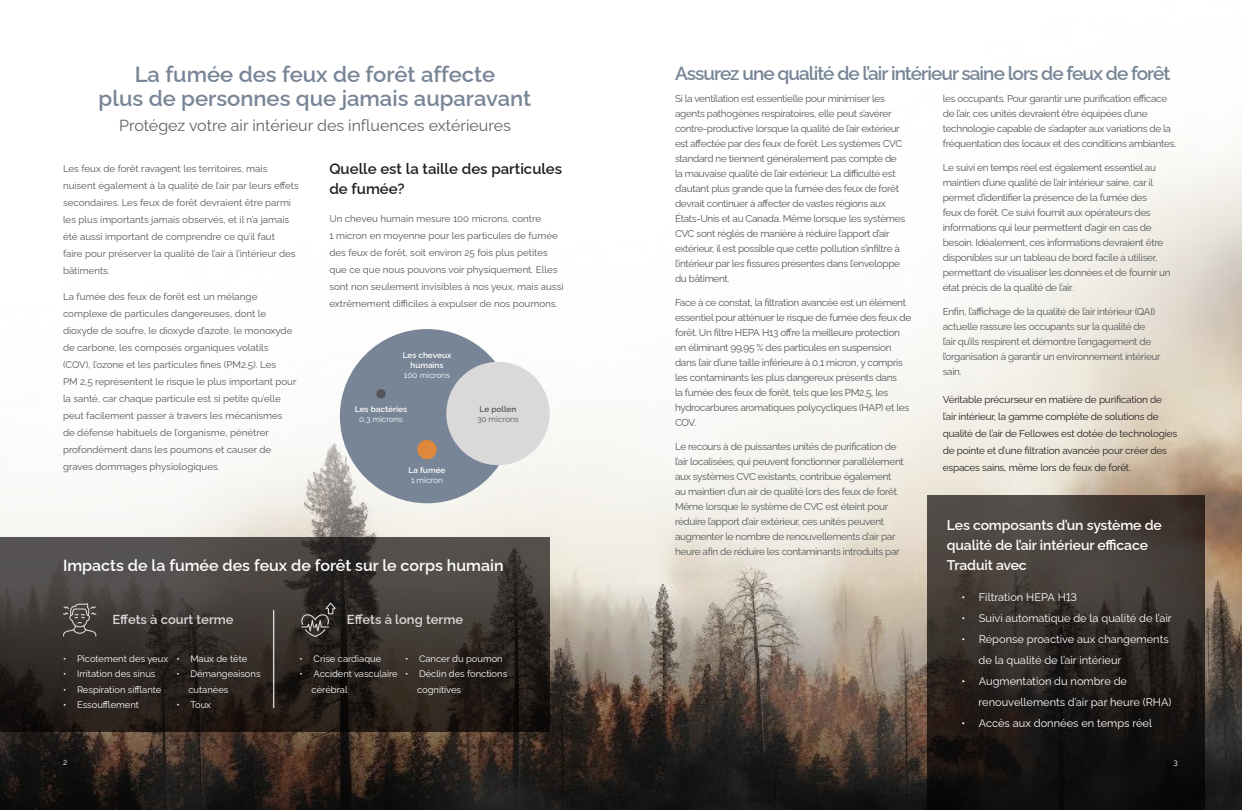
<style>
.page{position:relative;width:1242px;height:810px;background:#fff}
.page>*{position:absolute;margin:0;border:0;box-sizing:border-box;transform-origin:0 0}
.t1{font:600 22px/24px "Raleway";color:#778596;text-align:center}
.t2{font:600 19px "Raleway";letter-spacing:-.05em;color:#778596}
.t3{font:16px "Raleway";color:#5e6367}
.t4{font:600 16px "Raleway";color:#fff}
.t5{font:600 15px/20px "Raleway";color:#231f20}
.t6{font:600 14px/20px "Raleway";letter-spacing:-.01em;color:#fff}
.t7{font:600 13px "Raleway";color:#dbd8da}
.t8{font:11.1px/21px "Raleway";color:#fff}
.t9{font:10px/15px "Raleway";letter-spacing:-.03em;color:#54575a}
.t10{font:10px/17px "Raleway";letter-spacing:-.02em;color:#231f20}
.t11{font:9.8px/17px "Raleway";color:#54575a}
.t12{font:9.7px/17px "Raleway";color:#54575a}
.t13{font:9.4px/15.2px "Raleway";color:#fff}
.t14{font:600 8.3px/10px "Raleway";color:#fff;text-align:center}
.t15{font:8.3px "Raleway";color:#fff}
.t16{font:8.3px "Raleway";color:#54575a}
.t17{font:600 8.3px "Raleway";color:#54575a}
.t18{font:8px "Raleway";color:#fff}
</style>
<div class="page">
<img style="left:0;top:142px;width:1242px;height:431px">
<div style="left:927px;top:495px;width:277px;height:315px;background:linear-gradient(to right,#55504c,#3d342d)"></div>
<svg style="left:0;top:573px;width:1242px;height:237px;background:#484039"></svg>
<div style="left:340px;top:329px;width:174px;height:174px;background:#778596;border-radius:50%"></div>
<div style="left:446px;top:362px;width:104px;height:103px;background:#dbd8da;border-radius:50%"></div>
<div style="left:417px;top:440px;width:20px;height:19px;background:#df883b;border-radius:50%"></div>
<div style="left:376px;top:389px;width:10px;height:10px;background:#54575a;border-radius:50%"></div>
<svg style="left:0;top:538px;width:550px;height:194px;background:#37312d"></svg>
<svg style="left:273px;top:610px;width:1px;height:98px"></svg>
<svg style="left:63px;top:603px;width:33px;height:33px"></svg>
<svg style="left:301px;top:603px;width:35px;height:34px"></svg>
<p class="t1" style="left:99px;top:60px;width:434px">La fumée des feux de forêt affecte<br>plus de personnes que jamais auparavant</p>
<p class="t3" style="left:119px;top:113px;width:393px">Protégez votre air intérieur des influences extérieures</p>
<p class="t11" style="left:63px;top:159px;width:237px">Les feux de forêt ravagent les territoires, mais nuisent également à la qualité de l’air par leurs effets secondaires. Les feux de forêt devraient être parmi les plus importants jamais observés, et il n’a jamais été aussi important de comprendre ce qu’il faut<br>faire pour préserver la qualité de l’air à l’intérieur des bâtiments.</p>
<p class="t11" style="left:63px;top:287px;width:235px">La fumée des feux de forêt est un mélange complexe de particules dangereuses, dont le dioxyde de soufre, le dioxyde d’azote, le monoxyde de carbone, les composés organiques volatils (COV), l’ozone et les particules fines (PM2.5). Les<br>PM 2,5 représentent le risque le plus important pour la santé, car chaque particule est si petite qu’elle peut facilement passer à travers les mécanismes de défense habituels de l’organisme, pénétrer profondément dans les poumons et causer de graves dommages physiologiques.</p>
<p class="t5" style="left:329px;top:157px;width:234px">Quelle est la taille des particules de fumée?</p>
<p class="t12" style="left:329px;top:209px;width:236px">Un cheveu humain mesure 100 microns, contre<br>1 micron en moyenne pour les particules de fumée des feux de forêt, soit environ 25 fois plus petites que ce que nous pouvons voir physiquement. Elles sont non seulement invisibles à nos yeux, mais aussi extrêmement difficiles à expulser de nos poumons.</p>
<p class="t14" style="left:403px;top:349px;width:50px">Les cheveux humains</p>
<p class="t15" style="left:404px;top:368px;width:48px">100 microns</p>
<p class="t14" style="left:355px;top:404px;width:54px">Les bactéries</p>
<p class="t15" style="left:359px;top:413px;width:45px">0,3 microns</p>
<p class="t17" style="left:480px;top:403px;width:38px">Le pollen</p>
<p class="t16" style="left:477px;top:413px;width:43px">30 microns</p>
<p class="t14" style="left:409px;top:464px;width:38px">La fumée</p>
<p class="t15" style="left:411px;top:473px;width:34px">1 micron</p>
<p class="t4" style="left:63px;top:553px;width:442px">Impacts de la fumée des feux de forêt sur le corps humain</p>
<p class="t7" style="left:113px;top:610px;width:123px">Effets à court terme</p>
<p class="t13" style="left:63px;top:650px;width:107px">• Picotement des yeux</p>
<p class="t13" style="left:63px;top:666px;width:94px">• Irritation des sinus</p>
<p class="t13" style="left:63px;top:681px;width:100px">• Respiration sifflante</p>
<p class="t13" style="left:63px;top:696px;width:77px">• Essoufflement</p>
<p class="t13" style="left:176px;top:650px;width:72px">• Maux de tête</p>
<p class="t13" style="left:188px;top:666px;width:74px;text-indent:-12px">• Démangeaisons cutanées</p>
<p class="t13" style="left:176px;top:696px;width:36px">• Toux</p>
<p class="t7" style="left:347px;top:609px;width:118px">Effets à long terme</p>
<p class="t13" style="left:300px;top:650px;width:83px">• Crise cardiaque</p>
<p class="t13" style="left:312px;top:666px;width:88px;text-indent:-12px">• Accident vasculaire cérébral</p>
<p class="t13" style="left:405px;top:650px;width:99px">• Cancer du poumon</p>
<p class="t13" style="left:417px;top:666px;width:92px;text-indent:-12px">• Déclin des fonctions cognitives</p>
<p class="t2" style="left:675px;top:58px;width:497px">Assurez une qualité de l’air intérieur saine lors de feux de forêt</p>
<p class="t9" style="left:675px;top:90px;width:232px">Si la ventilation est essentielle pour minimiser les agents pathogènes respiratoires, elle peut s’avérer contre-productive lorsque la qualité de l’air extérieur est affectée par des feux de forêt. Les systèmes CVC standard ne tiennent généralement pas compte de la mauvaise qualité de l’air extérieur. La difficulté est d’autant plus grande que la fumée des feux de forêt devrait continuer à affecter de vastes régions aux États-Unis et au Canada. Même lorsque les systèmes CVC sont réglés de manière à réduire l’apport d’air extérieur, il est possible que cette pollution s’infiltre à l’intérieur par les fissures présentes dans l’enveloppe du bâtiment.</p>
<p class="t9" style="left:675px;top:294px;width:238px">Face à ce constat, la filtration avancée est un élément essentiel pour atténuer le risque de fumée des feux de forêt. Un filtre HEPA H13 offre la meilleure protection en éliminant 99,95 % des particules en suspension dans l’air d’une taille inférieure à 0,1 micron, y compris les contaminants les plus dangereux présents dans<br>la fumée des feux de forêt, tels que les PM2,5, les hydrocarbures aromatiques polycycliques (HAP) et les COV.</p>
<p class="t9" style="left:675px;top:438px;width:230px">Le recours à de puissantes unités de purification de l’air localisées, qui peuvent fonctionner parallèlement aux systèmes CVC existants, contribue également au maintien d’un air de qualité lors des feux de forêt.<br>Même lorsque le système de CVC est éteint pour réduire l’apport d’air extérieur, ces unités peuvent augmenter le nombre de renouvellements d’air par heure afin de réduire les contaminants introduits par</p>
<p class="t9" style="left:943px;top:90px;width:235px">les occupants. Pour garantir une purification efficace de l’air, ces unités devraient être équipées d’une technologie capable de s’adapter aux variations de la fréquentation des locaux et des conditions ambiantes.</p>
<p class="t9" style="left:943px;top:159px;width:229px">Le suivi en temps réel est également essentiel au maintien d’une qualité de l’air intérieur saine, car il permet d’identifier la présence de la fumée des<br>feux de forêt. Ce suivi fournit aux opérateurs des informations qui leur permettent d’agir en cas de besoin. Idéalement, ces informations devraient être disponibles sur un tableau de bord facile à utiliser, permettant de visualiser les données et de fournir un état précis de la qualité de l’air.</p>
<p class="t9" style="left:943px;top:303px;width:219px">Enfin, l’affichage de la qualité de l’air intérieur (QAI) actuelle rassure les occupants sur la qualité de l’air qu’ils respirent et démontre l’engagement de l’organisation à garantir un environnement intérieur sain.</p>
<p class="t10" style="left:943px;top:390px;width:236px">Véritable précurseur en matière de purification de l’air intérieur, la gamme complète de solutions de qualité de l’air de Fellowes est dotée de technologies de pointe et d’une filtration avancée pour créer des espaces sains, même lors de feux de forêt.</p>
<p class="t6" style="left:947px;top:514px;width:217px">Les composants d’un système de qualité de l’air intérieur efficace<br>Traduit avec</p>
<p class="t8" style="left:962px;top:585px;width:117px">• Filtration HEPA H13</p>
<p class="t8" style="left:962px;top:606px;width:212px">• Suivi automatique de la qualité de l’air</p>
<p class="t8" style="left:978px;top:627px;width:192px;text-indent:-17px">• Réponse proactive aux changements de la qualité de l’air intérieur</p>
<p class="t8" style="left:978px;top:669px;width:195px;text-indent:-17px">• Augmentation du nombre de renouvellements d’air par heure (RHA)</p>
<p class="t8" style="left:962px;top:711px;width:192px">• Accès aux données en temps réel</p>
<p class="t18" style="left:63px;top:755px;width:6px">2</p>
<p class="t18" style="left:1174px;top:755px;width:6px">3</p>
</div>
